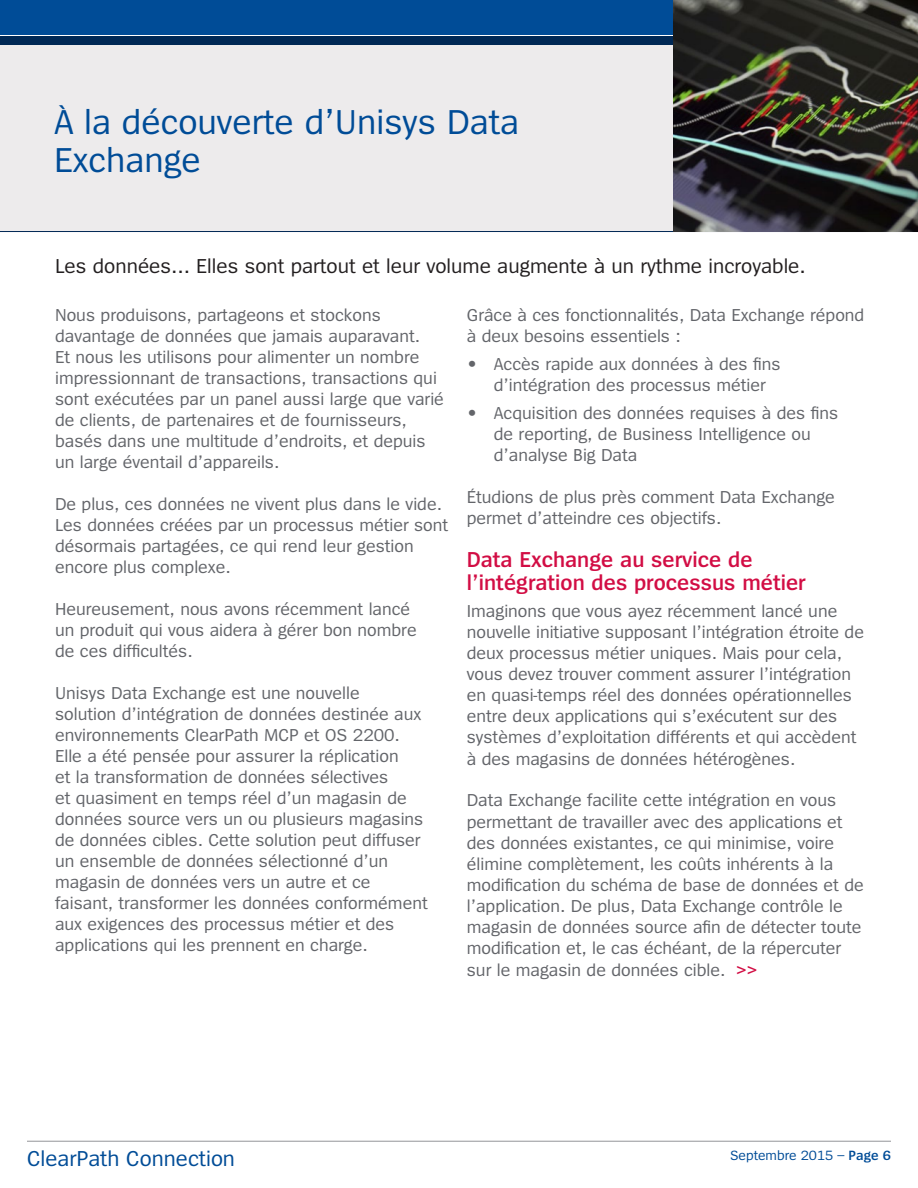
<style>
.page{position:relative;width:918px;height:1188px;background:#fff}
.page>*{position:absolute;margin:0;border:0;box-sizing:border-box;transform-origin:0 0}
.t1{font:36px/37.5px "Spiegel";color:#004c97}
.t2{font:600 22.5px/22.5px "Spiegel";color:#d20d44}
.t3{font:22.5px "Spiegel";color:#004c97}
.t4{font:21px "Spiegel";color:#231f20}
.t5{font:18px/21px "Spiegel";color:#63656a}
.t6{font:13.95px "Spiegel";color:#004c97}
.s1{font-weight:600;color:#d20d44}
.s2{font-weight:600}
</style>
<div class="page">
<div style="left:0;top:42px;width:917px;height:190px;background:#edebec"></div>
<div style="left:0;top:0;width:918px;height:35px;background:#004c97"></div>
<div style="left:0;top:36px;width:918px;height:9px;background:#002855"></div>
<hr style="left:27px;top:1141px;width:864px;height:1px;background:#939598">
<hr style="left:0;top:231px;width:918px;height:1px;background:#002855">
<img style="left:674px;top:0;width:244px;height:231px">
<h1 class="t1" style="left:54px;top:105px;width:467px">À la découverte d’Unisys Data<br>Exchange</h1>
<p class="t4" style="left:55px;top:255px;width:752px">Les données... Elles sont partout et leur volume augmente à un rythme incroyable.</p>
<p class="t5" style="left:55px;top:305px;width:390px">Nous produisons, partageons et stockons davantage de données que jamais auparavant.<br>Et nous les utilisons pour alimenter un nombre impressionnant de transactions, transactions qui sont exécutées par un panel aussi large que varié de clients, de partenaires et de fournisseurs, basés dans une multitude d’endroits, et depuis un large éventail d’appareils.</p>
<p class="t5" style="left:55px;top:494px;width:395px">De plus, ces données ne vivent plus dans le vide.<br>Les données créées par un processus métier sont désormais partagées, ce qui rend leur gestion encore plus complexe.</p>
<p class="t5" style="left:55px;top:599px;width:363px">Heureusement, nous avons récemment lancé un produit qui vous aidera à gérer bon nombre de ces difficultés.</p>
<p class="t5" style="left:55px;top:683px;width:374px">Unisys Data Exchange est une nouvelle<br>solution d’intégration de données destinée aux environnements ClearPath MCP et OS 2200.<br>Elle a été pensée pour assurer la réplication<br>et la transformation de données sélectives<br>et quasiment en temps réel d’un magasin de données source vers un ou plusieurs magasins de données cibles. Cette solution peut diffuser un ensemble de données sélectionné d’un magasin de données vers un autre et ce faisant, transformer les données conformément aux exigences des processus métier et des applications qui les prennent en charge.</p>
<p class="t5" style="left:467px;top:305px;width:399px">Grâce à ces fonctionnalités, Data Exchange répond à deux besoins essentiels :</p>
<p class="t5" style="left:494px;top:354px;width:288px;text-indent:-27px">• Accès rapide aux données à des fins d’intégration des processus métier</p>
<p class="t5" style="left:494px;top:403px;width:346px;text-indent:-27px">• Acquisition des données requises à des fins de reporting, de Business Intelligence ou d’analyse Big Data</p>
<p class="t5" style="left:467px;top:487px;width:370px">Étudions de plus près comment Data Exchange permet d’atteindre ces objectifs.</p>
<p class="t2" style="left:467px;top:549px;width:340px">Data Exchange au service de l’intégration des processus métier</p>
<p class="t5" style="left:467px;top:602px;width:399px">Imaginons que vous ayez récemment lancé une nouvelle initiative supposant l’intégration étroite de deux processus métier uniques. Mais pour cela, vous devez trouver comment assurer l’intégration en quasi-temps réel des données opérationnelles entre deux applications qui s’exécutent sur des systèmes d’exploitation différents et qui accèdent à des magasins de données hétérogènes.</p>
<p class="t5" style="left:467px;top:790px;width:399px">Data Exchange facilite cette intégration en vous permettant de travailler avec des applications et des données existantes, ce qui minimise, voire élimine complètement, les coûts inhérents à la modification du schéma de base de données et de l’application. De plus, Data Exchange contrôle le magasin de données source afin de détecter toute modification et, le cas échéant, de la répercuter sur le magasin de données cible. <span class="s1">&gt;&gt;</span></p>
<p class="t3" style="left:27px;top:1148px;width:210px">ClearPath Connection</p>
<p class="t6" style="left:730px;top:1148px;width:162px">Septembre 2015 – <span class="s2">Page 6</span></p>
</div>
